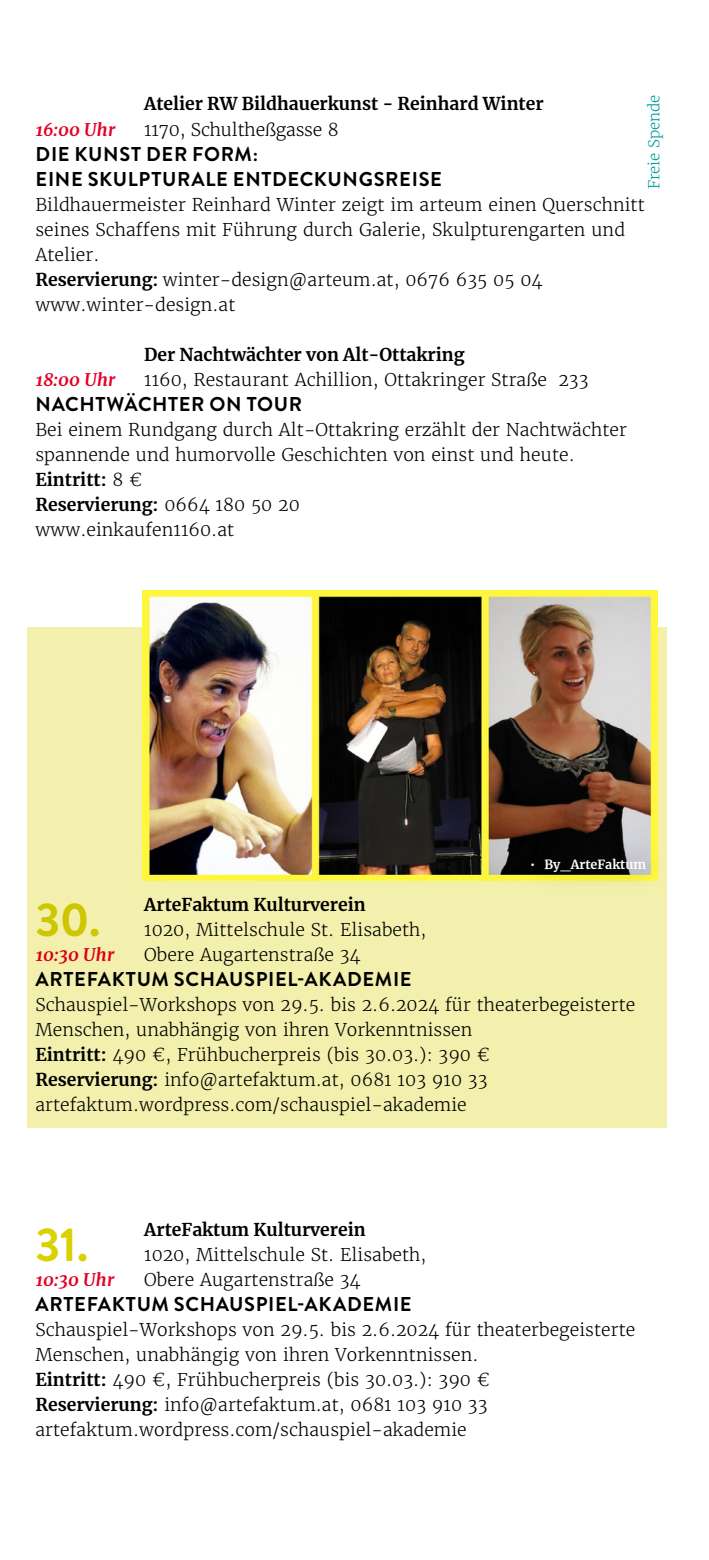
<style>
.page{position:relative;width:709px;height:1560px;background:#fff}
.page>*{position:absolute;margin:0;border:0;box-sizing:border-box;transform-origin:0 0}
.t1{font:700 47.5px "Brandon Grotesque";color:#d8d300}
.t2{font:700 20px/25px "Brandon Grotesque";letter-spacing:.035em;color:#000}
.t3{font:300 17.5px/25px "Merriweather";letter-spacing:.005em;color:#000}
.t4{font:700 17.5px "Merriweather";color:#000}
.t5{font:italic 700 17.5px "Merriweather";letter-spacing:.01em;color:#e40024}
.t6{font:300 15px "Merriweather";letter-spacing:-.01em;color:#009c9f}
.t7{font:700 12.5px "Merriweather";color:#fff}
.s1{font-weight:700}
.s2{font-weight:400}
</style>
<div class="page">
<div style="left:28px;top:627px;width:639px;height:500px;background:#f3f0ad"></div>
<img style="left:142px;top:590px;width:515px;height:289px">
<div style="left:512px;top:838px;width:154px;height:55px;background:#000;opacity:.4"></div>
<p class="t6" style="left:644px;top:189px;width:95px;rotate:-90deg">Freie Spende</p>
<p class="t4" style="left:144px;top:92px;width:401px">Atelier RW Bildhauerkunst - Reinhard Winter</p>
<p class="t3" style="left:144px;top:117px;width:196px">1170, Schultheßgasse 8</p>
<p class="t2" style="left:36px;top:141px;width:408px">DIE KUNST DER FORM:<br>EINE SKULPTURALE ENTDECKUNGSREISE</p>
<p class="t3" style="left:35px;top:192px;width:611px">Bildhauermeister Reinhard Winter zeigt im arteum einen Querschnitt seines Schaffens mit Führung durch Galerie, Skulpturengarten und Atelier.<br><span class="s1">Reservierung:</span> winter-design@arteum.at, 0676 635 05 04 www.winter-design.at</p>
<p class="t5" style="left:35px;top:117px;width:81px">16:00 Uhr</p>
<p class="t4" style="left:144px;top:342px;width:322px">Der Nachtwächter von Alt-Ottakring</p>
<p class="t3" style="left:144px;top:367px;width:446px">1160, Restaurant Achillion, Ottakringer Straße 233</p>
<p class="t2" style="left:36px;top:391px;width:268px">NACHTWÄCHTER ON TOUR</p>
<p class="t3" style="left:35px;top:417px;width:593px">Bei einem Rundgang durch Alt-Ottakring erzählt der Nachtwächter spannende und humorvolle Geschichten von einst und heute.<br><span class="s1">Eintritt:</span> 8 €<br><span class="s1">Reservierung:</span> 0664 180 50 20<br>www.einkaufen1160.at</p>
<p class="t5" style="left:35px;top:367px;width:82px">18:00 Uhr</p>
<p class="t7" style="left:530px;top:856px;width:117px"><span class="s2">•</span> By_ArteFaktum</p>
<p class="t4" style="left:144px;top:892px;width:223px">ArteFaktum Kulturverein</p>
<p class="t3" style="left:144px;top:917px;width:284px">1020, Mittelschule St. Elisabeth,<br>Obere Augartenstraße 34</p>
<p class="t2" style="left:36px;top:966px;width:377px">ARTEFAKTUM SCHAUSPIEL-AKADEMIE</p>
<p class="t3" style="left:35px;top:992px;width:601px">Schauspiel-Workshops von 29.5. bis 2.6.2024 für theaterbegeisterte Menschen, unabhängig von ihren Vorkenntnissen<br><span class="s1">Eintritt:</span> 490 €, Frühbucherpreis (bis 30.03.): 390 €<br><span class="s1">Reservierung:</span> info@artefaktum.at, 0681 103 910 33 artefaktum.wordpress.com/schauspiel-akademie</p>
<h1 class="t1" style="left:35px;top:886px;width:66px">30.</h1>
<p class="t5" style="left:35px;top:942px;width:80px">10:30 Uhr</p>
<p class="t4" style="left:144px;top:1217px;width:223px">ArteFaktum Kulturverein</p>
<p class="t3" style="left:144px;top:1242px;width:284px">1020, Mittelschule St. Elisabeth,<br>Obere Augartenstraße 34</p>
<p class="t2" style="left:36px;top:1291px;width:377px">ARTEFAKTUM SCHAUSPIEL-AKADEMIE</p>
<p class="t3" style="left:35px;top:1317px;width:601px">Schauspiel-Workshops von 29.5. bis 2.6.2024 für theaterbegeisterte Menschen, unabhängig von ihren Vorkenntnissen.<br><span class="s1">Eintritt:</span> 490 €, Frühbucherpreis (bis 30.03.): 390 €<br><span class="s1">Reservierung:</span> info@artefaktum.at, 0681 103 910 33 artefaktum.wordpress.com/schauspiel-akademie</p>
<h1 class="t1" style="left:35px;top:1211px;width:54px">31.</h1>
<p class="t5" style="left:35px;top:1267px;width:80px">10:30 Uhr</p>
</div>
